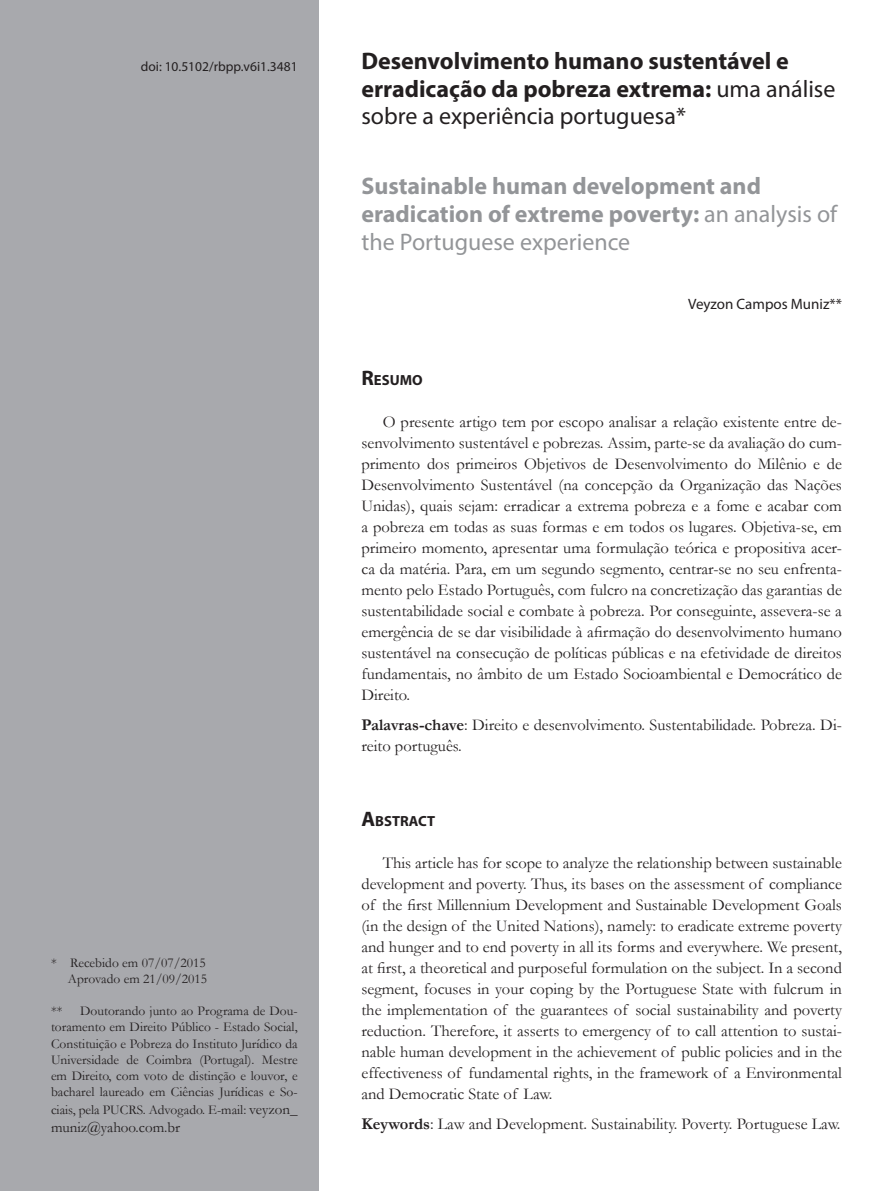
<style>
.page{position:relative;width:893px;height:1191px;background:#fff}
.page>*{position:absolute;margin:0;border:0;box-sizing:border-box;transform-origin:0 0}
.Tit{font:700 24px/27.6px "Myriad Pro";color:#231f20}
.Tit2{font:700 24px/27.6px "Myriad Pro";color:#939598}
.texto{font:16.5px/21px "Garamond";color:#231f20;text-align:justify}
.text_sem_recuo{font:16.5px/21px "Garamond";color:#231f20}
.Myriad_10{font:15px "Myriad Pro";color:#231f20}
.rodape{font:15px "Garamond";color:#231f20}
.Subt{font:700 14.7px "Myriad Pro";color:#231f20}
.rodape-2{font:13.5px/16.2px "Garamond";color:#231f20;text-align:justify}
.Doi{font:13.5px "Myriad Pro";color:#231f20}
.s1{font-weight:400}
.s2{font-size:15px}
.s3{font-size:21px}
.s4{font-weight:700}
</style>
<div class="page">
<div style="left:0;top:0;width:319px;height:1191px;background:#a8a9ad"></div>
<p class="Doi" style="left:141px;top:58px;width:158px">doi: 10.5102/rbpp.v6i1.3481</p>
<p class="Tit" style="left:361px;top:46px;width:476px">Desenvolvimento humano sustentável e erradicação da pobreza extrema: <span class="s1">uma análise sobre a experiência portuguesa*</span></p>
<p class="Tit2" style="left:361px;top:172px;width:477px">Sustainable human development and eradication of extreme poverty: <span class="s1">an analysis of the Portuguese experience</span></p>
<p class="Myriad_10" style="left:688px;top:295px;width:155px">Veyzon Campos Muniz**</p>
<p class="rodape-2" style="left:51px;top:954px;width:156px">* Recebido em 07/07/2015</p>
<p class="rodape-2" style="left:68px;top:970px;width:141px">Aprovado em 21/09/2015</p>
<p class="rodape-2" style="left:51px;top:1002px;width:13px">**</p>
<p class="rodape-2" style="left:51px;top:1002px;width:248px;text-indent:29px">Doutorando junto ao Programa de Dou&shy;toramento em Direito Público - Estado Social, Constituição e Pobreza do Instituto Jurídico da Universidade de Coimbra (Portugal). Mestre em Direito, com voto de distinção e louvor, e bacharel laureado em Ciências Jurídicas e So-</p>
<p class="rodape-2" style="left:51px;top:1101px;width:248px">ciais, pela PUCRS. Advogado. E-mail: <span class="s2">veyzon_</span></p>
<p class="rodape" style="left:51px;top:1117px;width:131px">muniz@yahoo.com.br</p>
<p class="Subt" style="left:361px;top:370px;width:63px"><span class="s3">R</span>ESUMO</p>
<p class="texto" style="left:361px;top:411px;width:482px;text-indent:21px">O presente artigo tem por escopo analisar a relação existente entre de&shy;senvolvimento sustentável e pobrezas. Assim, parte-se da avaliação do cum&shy;primento dos primeiros Objetivos de Desenvolvimento do Milênio e de Desenvolvimento Sustentável (na concepção da Organização das Nações Unidas), quais sejam: erradicar a extrema pobreza e a fome e acabar com a pobreza em todas as suas formas e em todos os lugares. Objetiva-se, em primeiro momento, apresentar uma formulação teórica e propositiva acer&shy;ca da matéria. Para, em um segundo segmento, centrar-se no seu enfrenta&shy;mento pelo Estado Português, com fulcro na concretização das garantias de sustentabilidade social e combate à pobreza. Por conseguinte, assevera-se a emergência de se dar visibilidade à afirmação do desenvolvimento humano sustentável na consecução de políticas públicas e na efetividade de direitos fundamentais, no âmbito de um Estado Socioambiental e Democrático de Direito.</p>
<p class="text_sem_recuo" style="left:361px;top:713px;width:482px"><span class="s4">Palavras-chave</span>: Direito e desenvolvimento. Sustentabilidade. Pobreza. Di&shy;reito português.</p>
<p class="Subt" style="left:361px;top:811px;width:75px"><span class="s3">A</span>BSTRACT</p>
<p class="texto" style="left:361px;top:852px;width:482px;text-indent:21px">This article has for scope to analyze the relationship between sustainable development and poverty. Thus, its bases on the assessment of compliance of the first Millennium Development and Sustainable Development Goals (in the design of the United Nations), namely: to eradicate extreme poverty and hunger and to end poverty in all its forms and everywhere. We present, at first, a theoretical and purposeful formulation on the subject. In a second segment, focuses in your coping by the Portuguese State with fulcrum in the implementation of the guarantees of social sustainability and poverty reduction. Therefore, it asserts to emergency of to call attention to sustai&shy;nable human development in the achievement of public policies and in the effectiveness of fundamental rights, in the framework of a Environmental and Democratic State of Law.</p>
<p class="text_sem_recuo" style="left:361px;top:1112px;width:481px"><span class="s4">Keywords</span>: Law and Development. Sustainability. Poverty. Portuguese Law.</p>
</div>
